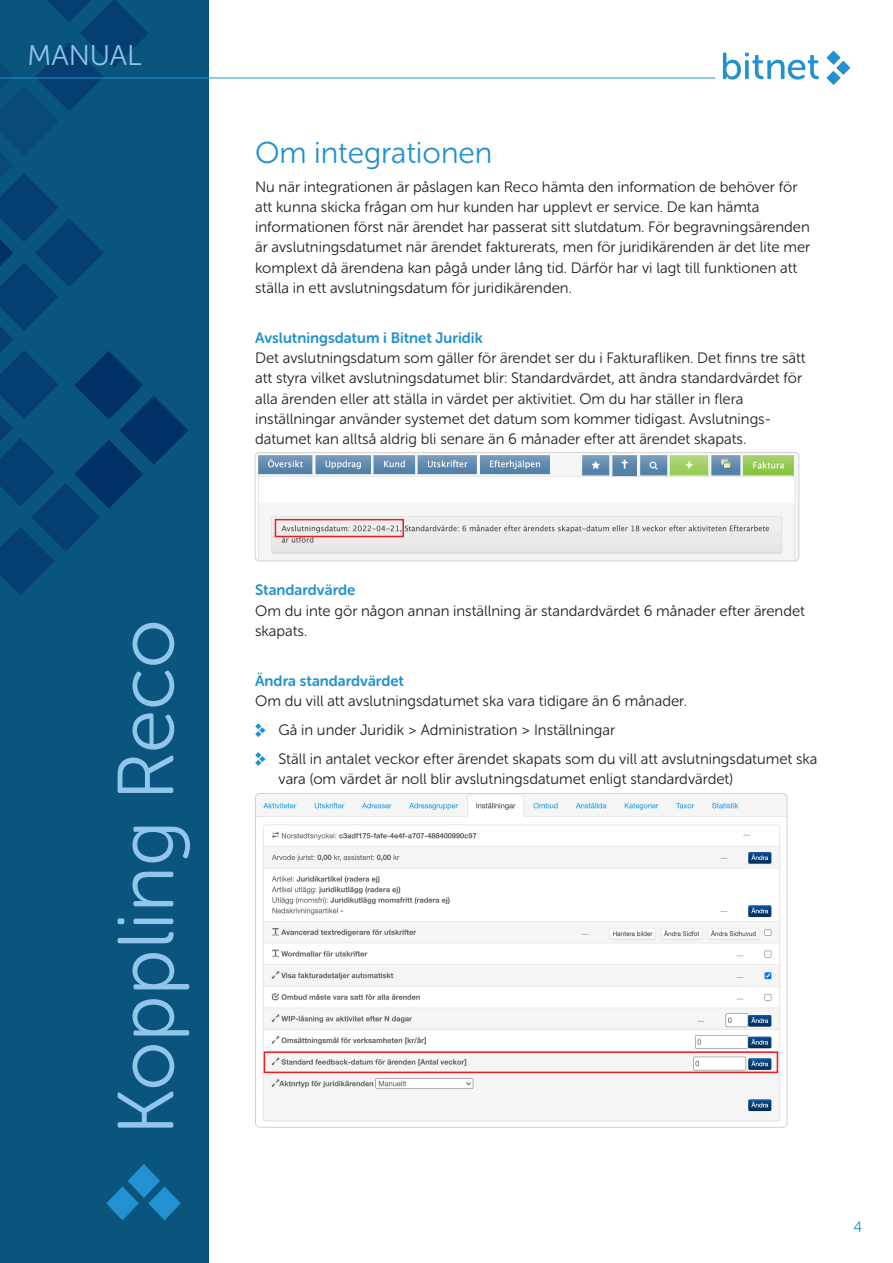
<style>
.page{position:relative;width:893px;height:1263px;background:#fff}
.page>*{position:absolute;margin:0;border:0;box-sizing:border-box;transform-origin:0 0}
.t1{font:79.35px "Museo Sans Rounded 300";color:#92c5ea}
.Rubrik{font:30px "Museo Sans Rounded 300";color:#2291d0}
.t2{font:28.5px "Museo Sans Rounded 300";color:#92c5ea}
.Bröd{font:15px/20.2px "Museo Sans Rounded 300";color:#231f20}
.Punktlista{font:15px/20.2px "Museo Sans Rounded 300";color:#231f20}
.Underrubrik{font:15px "Museo Sans Rounded 700";color:#2291d0}
.t3{font:15px "Museo Sans Rounded 300";color:#2291d0}
</style>
<div class="page">
<div style="left:0;top:0;width:208px;height:1263px;background:#0a557e"></div>
<svg style="left:0;top:0;width:188px;height:595px"></svg>
<svg style="left:106px;top:1164px;width:75px;height:56px"></svg>
<hr style="left:0;top:78px;width:715px;height:1px;background:#2291d0">
<svg style="left:723px;top:53px;width:96px;height:27px"></svg>
<svg style="left:826px;top:51px;width:24px;height:34px"></svg>
<svg style="left:255px;top:723px;width:11px;height:14px"></svg>
<svg style="left:255px;top:752px;width:11px;height:14px"></svg>
<img style="left:255px;top:455px;width:544px;height:106px">
<div style="left:255px;top:452px;width:544px;height:109px;border:1px solid #d1d2d4;border-radius:4px"></div>
<div style="left:275px;top:519px;width:129px;height:18px;border:2px solid #ee1d23"></div>
<img style="left:257px;top:794px;width:530px;height:328px">
<div style="left:264px;top:1051px;width:514px;height:22px;border:2px solid #ee1d23"></div>
<h3 class="t2" style="left:28px;top:40px;width:115px">MANUAL</h3>
<h1 class="t1" style="left:103px;top:1135px;width:517px;rotate:-90deg">Koppling Reco</h1>
<p class="Rubrik" style="left:255px;top:136px;width:239px">Om integrationen</p>
<p class="Bröd" style="left:255px;top:176px;width:557px">Nu när integrationen är påslagen kan Reco hämta den information de behöver för att kunna skicka frågan om hur kunden har upplevt er service. De kan hämta informationen först när ärendet har passerat sitt slutdatum. För begravningsärenden är avslutningsdatumet när ärendet fakturerats, men för juridikärenden är det lite mer komplext då ärendena kan pågå under lång tid. Därför har vi lagt till funktionen att ställa in ett avslutningsdatum för juridikärenden.</p>
<p class="Underrubrik" style="left:255px;top:329px;width:229px">Avslutningsdatum i Bitnet Juridik</p>
<p class="Bröd" style="left:255px;top:348px;width:552px">Det avslutningsdatum som gäller för ärendet ser du i Fakturafliken. Det finns tre sätt att styra vilket avslutningsdatumet blir: Standardvärdet, att ändra standardvärdet för alla ärenden eller att ställa in värdet per aktivitiet. Om du har ställer in flera inställningar använder systemet det datum som kommer tidigast. Avslutnings&shy;datumet kan alltså aldrig bli senare än 6 månader efter att ärendet skapats.</p>
<p class="Underrubrik" style="left:255px;top:582px;width:102px">Standardvärde</p>
<p class="Bröd" style="left:255px;top:600px;width:551px">Om du inte gör någon annan inställning är standardvärdet 6 månader efter ärendet skapats.</p>
<p class="Underrubrik" style="left:255px;top:672px;width:150px">Ändra standardvärdet</p>
<p class="Bröd" style="left:255px;top:691px;width:433px">Om du vill att avslutningsdatumet ska vara tidigare än 6 månader.</p>
<p class="Punktlista" style="left:279px;top:720px;width:338px">Gå in under Juridik &gt; Administration &gt; Inställningar</p>
<p class="Punktlista" style="left:279px;top:748px;width:540px">Ställ in antalet veckor efter ärendet skapats som du vill att avslutningsdatumet ska vara (om värdet är noll blir avslutningsdatumet enligt standardvärdet)</p>
<p class="t3" style="left:853px;top:1218px;width:10px">4</p>
</div>
